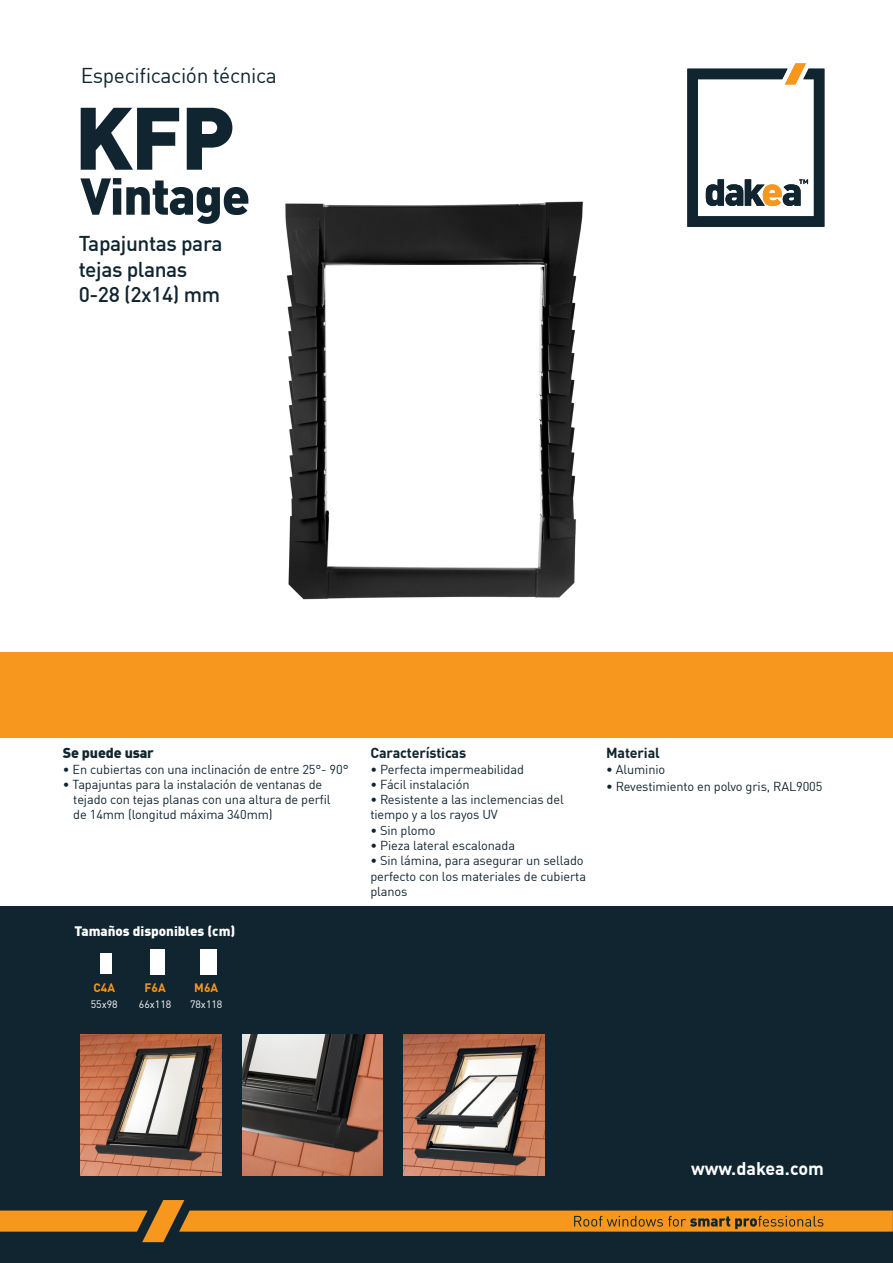
<style>
.page{position:relative;width:893px;height:1263px;background:#fff}
.page>*{position:absolute;margin:0;border:0;box-sizing:border-box;transform-origin:0 0}
.t1{font:900 87px "DIN Offc Pro";color:#112530}
.t2{font:900 51px "DIN Offc Pro";letter-spacing:-.025em;color:#112530}
.t3{font:500 21px/25.2px "DIN Offc Pro";letter-spacing:-.02em;color:#112530}
.t4{font:21px "DIN Offc Pro";letter-spacing:-.02em;color:#112530}
.t5{font:700 18px "DIN Offc Pro";color:#fff}
.t6{font:700 14.25px "DIN Offc Pro";letter-spacing:-.01em;color:#112530}
.t7{font:900 14.25px "DIN Offc Pro";letter-spacing:-.01em;color:#112530}
.t8{font:900 13.5px "DIN Offc Pro";color:#fff}
.t9{font:12.75px/15.3px "DIN Offc Pro";letter-spacing:-.01em;color:#112530}
.t10{font:700 12px "DIN Offc Pro";color:#f7971d}
.t11{font:10.5px "DIN Offc Pro";color:#fff}
</style>
<div class="page">
<div style="left:1px;top:906px;width:892px;height:285px;background:#112530"></div>
<div style="left:0;top:653px;width:893px;height:85px;background:#f7971d"></div>
<img style="left:285px;top:201px;width:298px;height:399px">
<img style="left:242px;top:1035px;width:141px;height:140px">
<img style="left:404px;top:1035px;width:140px;height:140px">
<img style="left:81px;top:1035px;width:140px;height:140px">
<svg style="left:150px;top:949px;width:67px;height:26px"></svg>
<div style="left:100px;top:953px;width:12px;height:21px;background:#fff"></div>
<div style="left:150px;top:949px;width:14px;height:25px;background:#fff"></div>
<div style="left:200px;top:949px;width:17px;height:25px;background:#fff"></div>
<div style="left:0;top:1179px;width:893px;height:84px;background:#112530"></div>
<svg style="left:0;top:1200px;width:893px;height:42px"></svg>
<svg style="left:687px;top:63px;width:137px;height:164px"></svg>
<p class="t4" style="left:81px;top:59px;width:198px">Especificación técnica</p>
<p class="t1" style="left:74px;top:63px;width:162px">KFP</p>
<p class="t2" style="left:80px;top:152px;width:171px">Vintage</p>
<p class="t3" style="left:79px;top:229px;width:146px">Tapajuntas para tejas planas<br>0-28 (2x14) mm</p>
<p class="t7" style="left:63px;top:741px;width:93px">Se puede usar</p>
<p class="t9" style="left:63px;top:760px;width:287px">• En cubiertas con una inclinación de entre 25°- 90°</p>
<p class="t9" style="left:73px;top:775px;width:259px;text-indent:-11px">• Tapajuntas para la instalación de ventanas de tejado con tejas planas con una altura de perfil de 14mm (longitud máxima 340mm)</p>
<p class="t8" style="left:74px;top:920px;width:162px">Tamaños disponibles (cm)</p>
<p class="t10" style="left:93px;top:977px;width:23px">C4A</p>
<p class="t10" style="left:145px;top:977px;width:23px">F6A</p>
<p class="t10" style="left:194px;top:977px;width:25px">M6A</p>
<p class="t11" style="left:91px;top:996px;width:28px">55x98</p>
<p class="t11" style="left:139px;top:996px;width:34px">66x118</p>
<p class="t11" style="left:190px;top:996px;width:34px">78x118</p>
<p class="t6" style="left:370px;top:741px;width:97px">Características</p>
<p class="t9" style="left:370px;top:760px;width:155px">• Perfecta impermeabilidad</p>
<p class="t9" style="left:370px;top:775px;width:101px">• Fácil instalación</p>
<p class="t9" style="left:370px;top:791px;width:195px">• Resistente a las inclemencias del tiempo y a los rayos UV</p>
<p class="t9" style="left:370px;top:821px;width:67px">• Sin plomo</p>
<p class="t9" style="left:370px;top:836px;width:146px">• Pieza lateral escalonada</p>
<p class="t9" style="left:370px;top:852px;width:217px">• Sin lámina, para asegurar un sellado perfecto con los materiales de cubierta planos</p>
<p class="t6" style="left:606px;top:741px;width:55px">Material</p>
<p class="t9" style="left:606px;top:760px;width:61px">• Aluminio</p>
<p class="t9" style="left:606px;top:777px;width:218px">• Revestimiento en polvo gris, RAL9005</p>
<p class="t5" style="left:691px;top:1154px;width:134px">www.dakea.com</p>
</div>
